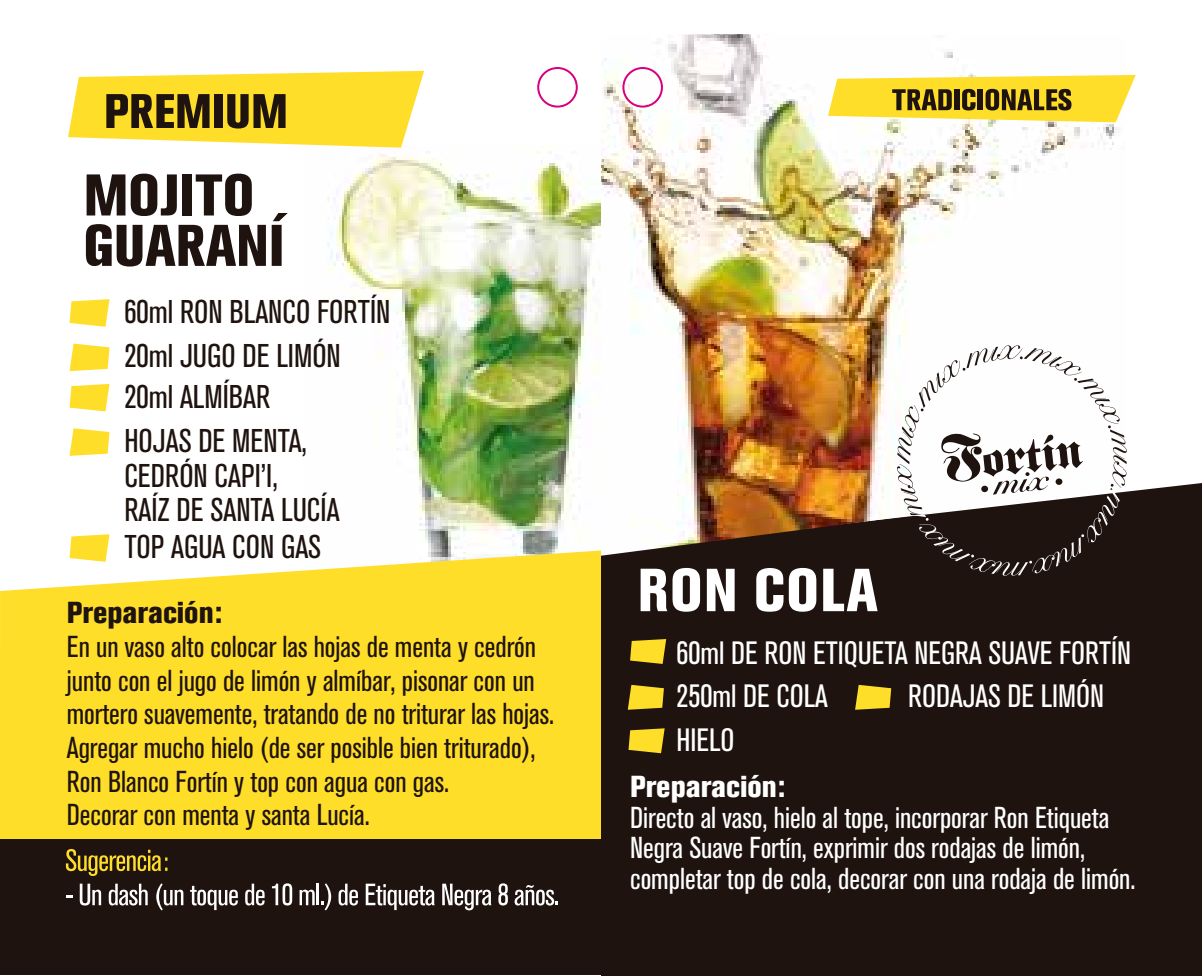
<style>
.page{position:relative;width:1202px;height:976px;background:#fff}
.page>*{position:absolute;margin:0;border:0;box-sizing:border-box;transform-origin:0 0}
.t1{font:800 condensed 60px "Akzidenz Grotesk BE";letter-spacing:.02em;color:#fff}
.t2{font:condensed 32.4px/44.4px "Akzidenz Grotesk BQ";color:#1f130f}
.t3{font:condensed 32px/43.2px "Akzidenz Grotesk BQ";color:#fff}
.t4{font:condensed 30px/33.6px "Akzidenz Grotesk BQ";color:#1f130f}
.t5{font:condensed 30px/30.4px "Akzidenz Grotesk BQ";color:#fff}
.t6{font:800 condensed 30px "Akzidenz Grotesk BE";color:#1f130f}
.t7{font:800 condensed 30px "Akzidenz Grotesk BE";color:#fff}
</style>
<div class="page">
<div style="left:601px;top:483px;width:601px;height:492px;background:#1f130f"></div>
<img style="left:601px;top:34px;width:516px;height:521px">
<svg style="left:897px;top:345px;width:230px;height:230px"></svg>
<svg style="left:828px;top:75px;width:308px;height:47px;background:#dac143"></svg>
<img style="left:327px;top:151px;width:274px;height:399px">
<svg style="left:0;top:550px;width:601px;height:289px;background:#fee038"></svg>
<svg style="left:87px;top:174px;width:38px;height:41px"></svg>
<svg style="left:131px;top:173px;width:46px;height:43px"></svg>
<div style="left:182px;top:174px;width:10px;height:41px;background:#1f130f"></div>
<svg style="left:196px;top:173px;width:56px;height:43px"></svg>
<svg style="left:86px;top:224px;width:180px;height:42px"></svg>
<svg style="left:272px;top:213px;width:16px;height:53px"></svg>
<div style="left:0;top:839px;width:601px;height:135px;background:#1f130f"></div>
<svg style="left:68px;top:71px;width:356px;height:77px;background:#ddc446"></svg>
<svg style="left:66px;top:895px;width:6px;height:2px"></svg>
<svg style="left:80px;top:883px;width:21px;height:22px"></svg>
<svg style="left:109px;top:883px;width:39px;height:22px"></svg>
<svg style="left:156px;top:883px;width:27px;height:27px"></svg>
<svg style="left:190px;top:885px;width:48px;height:24px"></svg>
<svg style="left:245px;top:883px;width:20px;height:22px"></svg>
<svg style="left:272px;top:883px;width:20px;height:22px"></svg>
<svg style="left:300px;top:889px;width:15px;height:15px"></svg>
<hr style="left:317px;top:883px;width:2px;height:21px;background:#fff">
<svg style="left:321px;top:883px;width:10px;height:27px"></svg>
<svg style="left:338px;top:883px;width:20px;height:22px"></svg>
<svg style="left:366px;top:883px;width:69px;height:26px"></svg>
<svg style="left:442px;top:883px;width:50px;height:27px"></svg>
<svg style="left:498px;top:883px;width:10px;height:22px"></svg>
<svg style="left:515px;top:885px;width:43px;height:20px"></svg>
<svg style="left:66px;top:849px;width:101px;height:26px"></svg>
<svg style="left:70px;top:343px;width:39px;height:28px"></svg>
<svg style="left:70px;top:534px;width:39px;height:27px"></svg>
<svg style="left:70px;top:299px;width:39px;height:27px"></svg>
<svg style="left:70px;top:428px;width:39px;height:27px"></svg>
<svg style="left:70px;top:384px;width:39px;height:27px"></svg>
<svg style="left:630px;top:638px;width:36px;height:25px"></svg>
<svg style="left:628px;top:684px;width:36px;height:25px"></svg>
<svg style="left:855px;top:684px;width:36px;height:25px"></svg>
<svg style="left:628px;top:728px;width:37px;height:25px"></svg>
<div style="left:622px;top:67px;width:41px;height:41px;border:2px solid #d8007e;border-radius:50%"></div>
<div style="left:537px;top:67px;width:41px;height:41px;border:2px solid #d8007e;border-radius:50%"></div>
<p class="t2" style="left:124px;top:290px;width:267px">60ml RON BLANCO FORTÍN</p>
<p class="t2" style="left:124px;top:334px;width:218px">20ml JUGO DE LIMÓN</p>
<p class="t2" style="left:124px;top:375px;width:184px">20ml ALMÍBAR<br>HOJAS DE MENTA,</p>
<p class="t2" style="left:124px;top:458px;width:217px;line-height:34.4px">CEDRÓN CAPI’I,<br>RAÍZ DE SANTA LUCÍA</p>
<p class="t2" style="left:124px;top:525px;width:198px">TOP AGUA CON GAS</p>
<p class="t6" style="left:67px;top:595px;width:157px">Preparación:</p>
<p class="t4" style="left:67px;top:630px;width:489px">En un vaso alto colocar las hojas de menta y cedrón junto con el jugo de limón y almíbar, pisonar con un mortero suavemente, tratando de no triturar las hojas.<br>Agregar mucho hielo (de ser posible bien triturado), Ron Blanco Fortín y top con agua con gas.<br>Decorar con menta y santa Lucía.</p>
<h1 class="t1" style="left:638px;top:555px;width:242px">RON COLA</h1>
<p class="t3" style="left:676px;top:631px;width:456px">60ml DE RON ETIQUETA NEGRA SUAVE FORTÍN<br>250ml DE COLA</p>
<p class="t3" style="left:908px;top:675px;width:197px">RODAJAS DE LIMÓN</p>
<p class="t3" style="left:676px;top:718px;width:59px">HIELO</p>
<p class="t7" style="left:630px;top:769px;width:157px">Preparación:</p>
<p class="t5" style="left:630px;top:802px;width:507px">Directo al vaso, hielo al tope, incorporar Ron Etiqueta<br>Negra Suave Fortín, exprimir dos rodajas de limón, completar top de cola, decorar con una rodaja de limón.</p>
</div>
